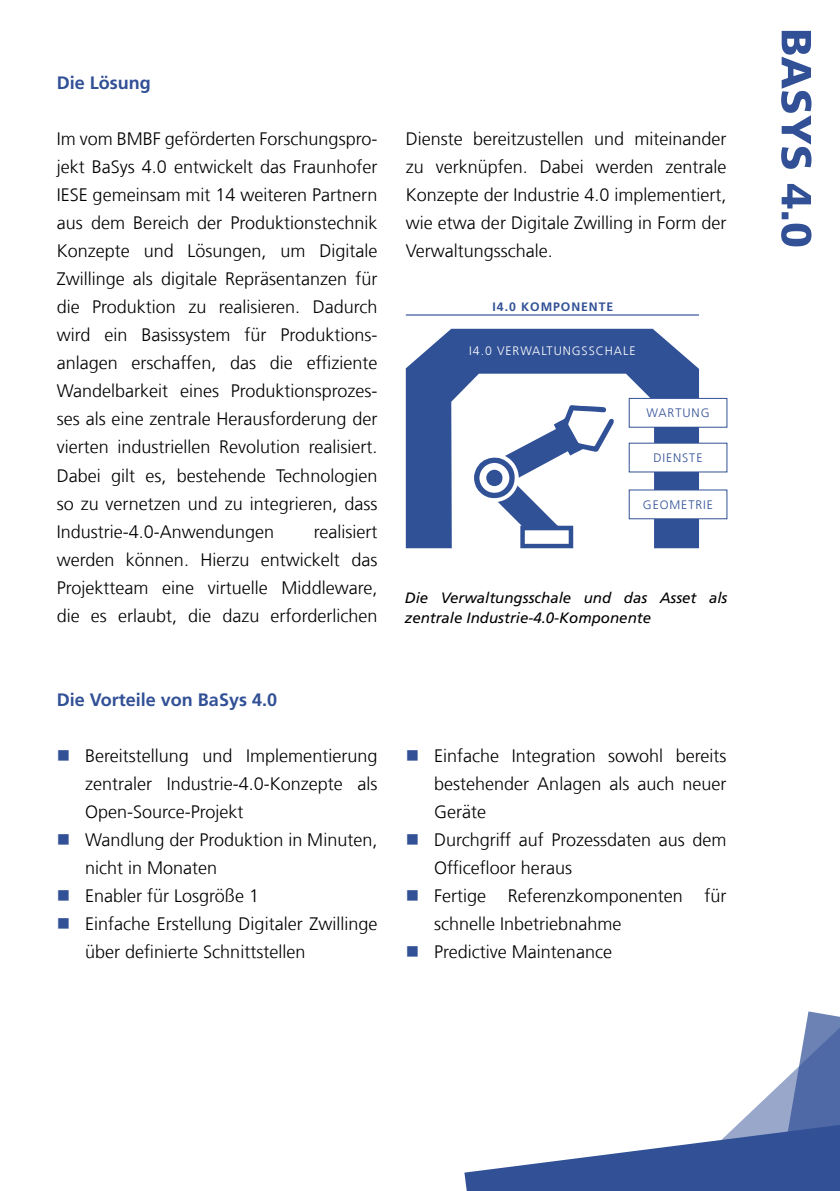
<style>
.page{position:relative;width:840px;height:1191px;background:#fff}
.page>*{position:absolute;margin:0;border:0;box-sizing:border-box;transform-origin:0 0}
.t1{font:300 18px/28px "Frutiger LT Com";color:#000;text-align:justify}
.t2{font:700 18px "Frutiger LT Com";color:#315096}
.t3{font:italic 15px/20px "Frutiger LT Com";color:#000}
.t4{font:300 12.2px "Frutiger LT Com";letter-spacing:.075em;color:#315196}
.t5{font:300 12.2px "Frutiger LT Com";letter-spacing:.075em;color:#fff}
.t6{font:700 12.2px "Frutiger LT Com";letter-spacing:.075em;color:#315196}
.s1{color:#315096}
</style>
<div class="page">
<svg style="left:464px;top:1011px;width:375px;height:180px"></svg>
<svg style="left:781px;top:31px;width:30px;height:215px"></svg>
<svg style="left:405px;top:329px;width:293px;height:219px;fill:#315196"></svg>
<div style="left:629px;top:398px;width:97px;height:29px;background:#fff"></div>
<div style="left:628px;top:398px;width:99px;height:29px;border:1px solid #315196"></div>
<div style="left:629px;top:443px;width:97px;height:29px;background:#fff"></div>
<div style="left:629px;top:490px;width:97px;height:29px;background:#fff"></div>
<div style="left:628px;top:489px;width:99px;height:30px;border:1px solid #315196"></div>
<hr style="left:405px;top:314px;width:293px;height:1px;background:#315196">
<svg style="left:474px;top:405px;width:139px;height:143px"></svg>
<p class="t2" style="left:57px;top:72px;width:95px">Die Lösung</p>
<p class="t1" style="left:57px;top:125px;width:322px">Im vom BMBF geförderten Forschungspro&shy;jekt BaSys 4.0 entwickelt das Fraunhofer IESE gemeinsam mit 14 weiteren Partnern aus dem Bereich der Produktionstechnik Konzepte und Lösungen, um Digitale Zwillinge als digitale Repräsentanzen für die Produktion zu realisieren. Dadurch wird ein Basissystem für Produktions&shy;anlagen erschaffen, das die effiziente Wandelbarkeit eines Produktionsprozes&shy;ses als eine zentrale Herausforderung der vierten industriellen Revolution realisiert.<br>Dabei gilt es, bestehende Technologien so zu vernetzen und zu integrieren, dass Industrie-4.0-Anwendungen</p>
<p class="t1" style="left:57px;top:517px;width:322px;text-indent:257px">realisiert werden können. Hierzu entwickelt das Projektteam eine virtuelle Middleware, die es erlaubt, die dazu erforderlichen</p>
<p class="t2" style="left:57px;top:689px;width:222px">Die Vorteile von BaSys 4.0</p>
<p class="t1" style="left:85px;top:741px;width:293px;text-indent:-28px"><span class="s1">■</span> Bereitstellung und Implementierung zentraler Industrie-4.0-Konzepte als Open-Source-Projekt</p>
<p class="t1" style="left:85px;top:825px;width:293px;text-indent:-28px"><span class="s1">■</span> Wandlung der Produktion in Minuten, nicht in Monaten</p>
<p class="t1" style="left:57px;top:881px;width:204px"><span class="s1">■</span> Enabler für Losgröße 1</p>
<p class="t1" style="left:85px;top:909px;width:293px;text-indent:-28px"><span class="s1">■</span> Einfache Erstellung Digitaler Zwillinge über definierte Schnittstellen</p>
<p class="t1" style="left:405px;top:125px;width:322px">Dienste bereitzustellen und miteinander zu verknüpfen. Dabei werden zentrale Konzepte der Industrie 4.0 implementiert, wie etwa der Digitale Zwilling in Form der Verwaltungsschale.</p>
<p class="t6" style="left:492px;top:299px;width:122px">I4.0 KOMPONENTE</p>
<p class="t5" style="left:469px;top:344px;width:168px">I4.0 VERWALTUNGSSCHALE</p>
<p class="t4" style="left:646px;top:406px;width:64px">WARTUNG</p>
<p class="t4" style="left:653px;top:451px;width:51px">DIENSTE</p>
<p class="t4" style="left:642px;top:498px;width:71px">GEOMETRIE</p>
<p class="t3" style="left:404px;top:587px;width:324px">Die Verwaltungsschale und das Asset als zentrale Industrie-4.0-Komponente</p>
<p class="t1" style="left:434px;top:741px;width:293px;text-indent:-28px"><span class="s1">■</span> Einfache Integration sowohl bereits bestehender Anlagen als auch neuer Geräte</p>
<p class="t1" style="left:434px;top:825px;width:293px;text-indent:-28px"><span class="s1">■</span> Durchgriff auf Prozessdaten aus dem<br>Officefloor heraus</p>
<p class="t1" style="left:434px;top:881px;width:293px;text-indent:-28px"><span class="s1">■</span> Fertige Referenzkomponenten für schnelle Inbetriebnahme</p>
<p class="t1" style="left:405px;top:937px;width:208px"><span class="s1">■</span> Predictive Maintenance</p>
</div>
